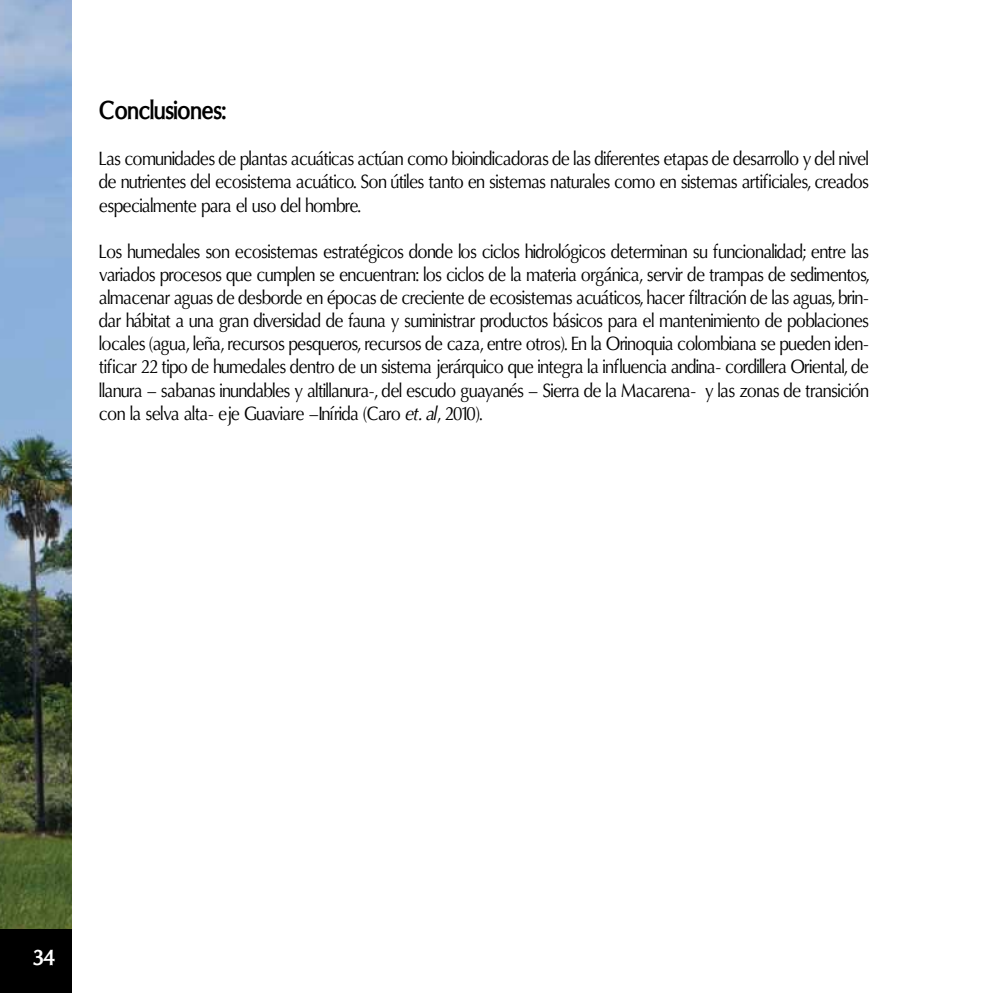
<style>
.page{position:relative;width:993px;height:993px;background:#fff}
.page>*{position:absolute;margin:0;border:0;box-sizing:border-box;transform-origin:0 0}
.t1{font:700 26.25px "Oregon LDO";letter-spacing:-.005em;color:#000;scale:.9 1}
.t2{font:700 22.75px "Oregon LDO";color:#fff}
.t3{font:19.25px/23.1px "Oregon LDO";letter-spacing:-.005em;color:#000;text-align:justify;scale:.9 1}
.s1{font-style:italic}
</style>
<div class="page">
<img style="left:0;top:0;width:72px;height:928px">
<div style="left:0;top:928px;width:72px;height:64px;background:#000"></div>
<h1 class="t1" style="left:99px;top:95px;width:143px">Conclusiones:</h1>
<p class="t3" style="left:99px;top:148px;width:856px">Las comunidades de plantas acuáticas actúan como bioindicadoras de las diferentes etapas de desarrollo y del nivel de nutrientes del ecosistema acuático. Son útiles tanto en sistemas naturales como en sistemas artificiales, creados especialmente para el uso del hombre.</p>
<p class="t3" style="left:99px;top:240px;width:856px">Los humedales son ecosistemas estratégicos donde los ciclos hidrológicos determinan su funcionalidad; entre las variados procesos que cumplen se encuentran: los ciclos de la materia orgánica, servir de trampas de sedimentos, almacenar aguas de desborde en épocas de creciente de ecosistemas acuáticos, hacer filtración de las aguas, brin&shy;dar hábitat a una gran diversidad de fauna y suministrar productos básicos para el mantenimiento de poblaciones locales (agua, leña, recursos pesqueros, recursos de caza, entre otros). En la Orinoquia colombiana se pueden iden&shy;tificar 22 tipo de humedales dentro de un sistema jerárquico que integra la influencia andina- cordillera Oriental, de llanura – sabanas inundables y altillanura-, del escudo guayanés – Sierra de la Macarena- y las zonas de transición con la selva alta- eje Guaviare –Inírida (Caro <span class="s1">et. al</span>, 2010).</p>
<p class="t2" style="left:33px;top:943px;width:23px">34</p>
</div>
